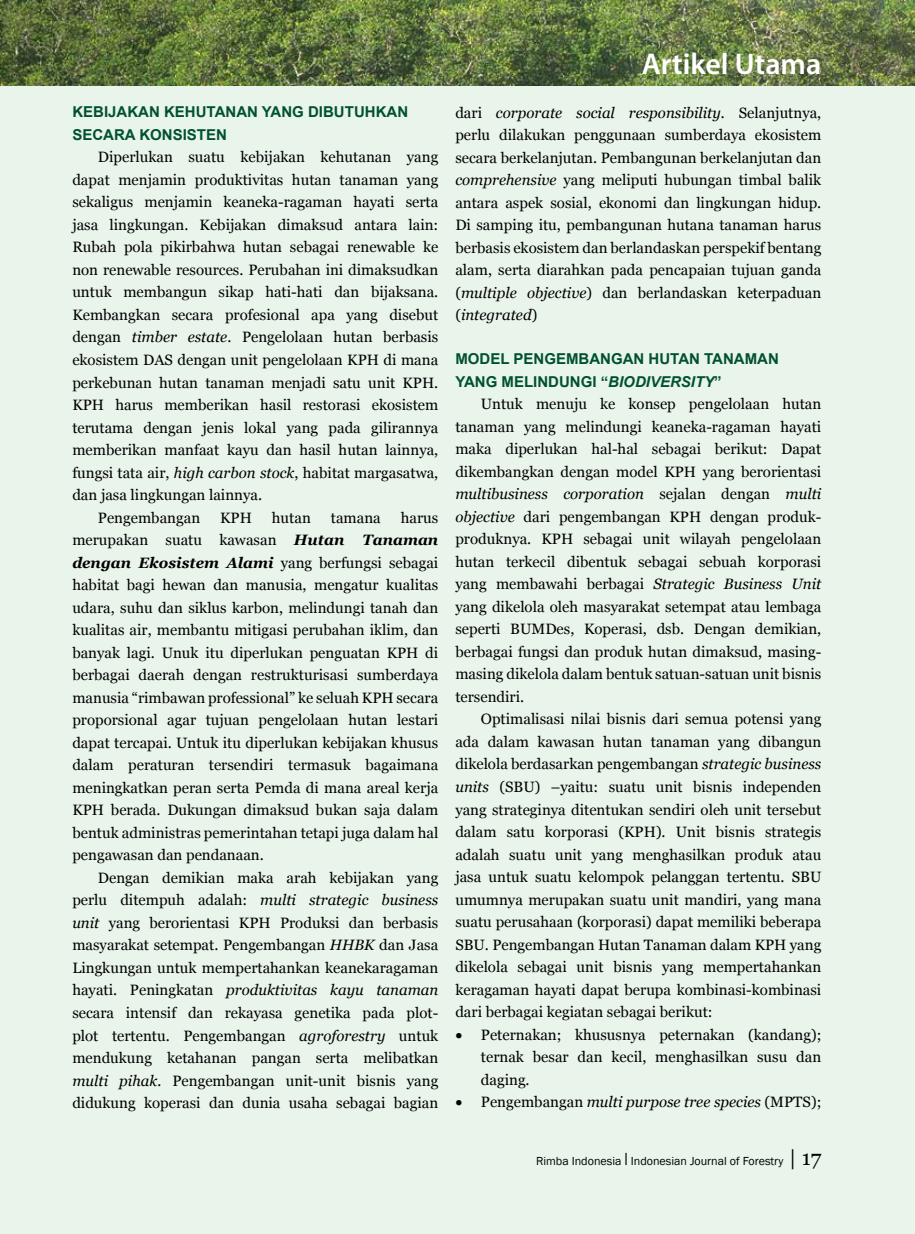
<style>
.page{position:relative;width:915px;height:1234px;background:#fff}
.page>*{position:absolute;margin:0;border:0;box-sizing:border-box;transform-origin:0 0}
.t1{font:600 30px "Myriad Pro";color:#fff}
.t2{font:15px/22.5px "Georgia";color:#000;text-align:justify}
.t3{font:700 15px/22.5px "Arial";color:#00522c}
.t4{font:italic 15px "Georgia";color:#000}
.t5{font:12px "Franklin Gothic";color:#000}
.s1{font-style:italic}
.s2{font-weight:700;font-style:italic}
.s3{font-style:normal}
.s4{font-size:18px}
.s5{font-family:"Georgia";font-size:21px}
</style>
<div class="page">
<div style="left:0;top:0;width:914px;height:1233px;background:#e9f4eb"></div>
<img style="left:0;top:0;width:914px;height:85px">
<p class="t3" style="left:72px;top:101px;width:337px">KEBIJAKAN KEHUTANAN YANG DIBUTUHKAN<br>SECARA KONSISTEN</p>
<p class="t2" style="left:98px;top:146px;width:342px">Diperlukan suatu kebijakan kehutanan yang</p>
<p class="t2" style="left:72px;top:168px;width:367px">dapat menjamin produktivitas hutan tanaman yang</p>
<p class="t2" style="left:72px;top:191px;width:367px">sekaligus menjamin keaneka-ragaman hayati serta</p>
<p class="t2" style="left:72px;top:213px;width:367px">jasa lingkungan. Kebijakan dimaksud antara lain:</p>
<p class="t2" style="left:72px;top:236px;width:367px">Rubah pola pikirbahwa hutan sebagai renewable ke</p>
<p class="t2" style="left:72px;top:258px;width:367px">non renewable resources. Perubahan ini dimaksudkan</p>
<p class="t2" style="left:72px;top:281px;width:367px">untuk membangun sikap hati-hati dan bijaksana.</p>
<p class="t2" style="left:72px;top:303px;width:367px">Kembangkan secara profesional apa yang disebut</p>
<p class="t2" style="left:72px;top:326px;width:367px">dengan <span class="s1">timber estate</span>. Pengelolaan hutan berbasis</p>
<p class="t2" style="left:72px;top:348px;width:367px">ekosistem DAS dengan unit pengelolaan KPH di mana</p>
<p class="t2" style="left:72px;top:371px;width:367px">perkebunan hutan tanaman menjadi satu unit KPH.</p>
<p class="t2" style="left:72px;top:393px;width:367px">KPH harus memberikan hasil restorasi ekosistem</p>
<p class="t2" style="left:72px;top:416px;width:367px">terutama dengan jenis lokal yang pada gilirannya</p>
<p class="t2" style="left:72px;top:438px;width:367px">memberikan manfaat kayu dan hasil hutan lainnya,</p>
<p class="t2" style="left:72px;top:461px;width:367px">fungsi tata air, <span class="s1">high carbon stock</span>, habitat margasatwa,</p>
<p class="t2" style="left:72px;top:483px;width:191px">dan jasa lingkungan lainnya.</p>
<p class="t2" style="left:98px;top:506px;width:104px">Pengembangan</p>
<p class="t2" style="left:220px;top:506px;width:33px">KPH</p>
<p class="t2" style="left:272px;top:506px;width:40px">hutan</p>
<p class="t2" style="left:331px;top:506px;width:51px">tamana</p>
<p class="t2" style="left:72px;top:506px;width:367px;text-indent:328px">harus merupakan suatu kawasan <span class="s2">Hutan Tanaman dengan Ekosistem Alami</span> yang berfungsi sebagai habitat bagi hewan dan manusia, mengatur kualitas udara, suhu dan siklus karbon, melindungi tanah dan kualitas air, membantu mitigasi perubahan iklim, dan banyak lagi. Unuk itu diperlukan penguatan KPH di berbagai daerah dengan restrukturisasi sumberdaya manusia “rimbawan professional” ke seluah KPH secara proporsional agar tujuan pengelolaan hutan lestari dapat tercapai. Untuk itu diperlukan kebijakan khusus dalam peraturan tersendiri termasuk bagaimana meningkatkan peran serta Pemda di mana areal kerja KPH berada. Dukungan dimaksud bukan saja dalam bentuk administras pemerintahan tetapi juga dalam hal pengawasan dan pendanaan.</p>
<p class="t2" style="left:72px;top:866px;width:367px;text-indent:26px">Dengan demikian maka arah kebijakan yang perlu ditempuh adalah: <span class="s1">multi strategic business unit</span> yang berorientasi KPH Produksi dan berbasis masyarakat setempat. Pengembangan <span class="s1">HHBK</span> dan Jasa Lingkungan untuk mempertahankan keanekaragaman hayati. Peningkatan <span class="s1">produktivitas kayu tanaman </span>secara intensif dan rekayasa genetika pada plot&shy;plot tertentu. Pengembangan <span class="s1">agroforestry</span> untuk mendukung ketahanan pangan serta melibatkan <span class="s1">multi pihak.</span> Pengembangan unit-unit bisnis yang didukung koperasi dan dunia usaha sebagai bagian</p>
<h1 class="t1" style="left:641px;top:44px;width:181px">Artikel Utama</h1>
<p class="t2" style="left:455px;top:101px;width:367px">dari <span class="s1">corporate social responsibility.</span> Selanjutnya, perlu dilakukan penggunaan sumberdaya ekosistem secara berkelanjutan. Pembangunan berkelanjutan dan <span class="s1">comprehensive</span> yang meliputi hubungan timbal balik antara aspek sosial, ekonomi dan lingkungan hidup.<br>Di samping itu, pembangunan hutana tanaman harus berbasis ekosistem dan berlandaskan perspekif bentang alam, serta diarahkan pada pencapaian tujuan ganda (<span class="s1">multiple objective</span>) dan berlandaskan keterpaduan (<span class="s1">integrated</span>)</p>
<p class="t3" style="left:455px;top:347px;width:325px">MODEL PENGEMBANGAN HUTAN TANAMAN<br>YANG MELINDUNGI “<span class="s1">BIODIVERSITY</span>”</p>
<p class="t2" style="left:455px;top:392px;width:367px;text-indent:26px">Untuk menuju ke konsep pengelolaan hutan tanaman yang melindungi keaneka-ragaman hayati maka diperlukan hal-hal sebagai berikut: Dapat dikembangkan dengan model KPH yang berorientasi <span class="s1">multibusiness corporation</span> sejalan dengan <span class="s1">multi objective</span> dari pengembangan KPH dengan produk&shy;produknya. KPH sebagai unit wilayah pengelolaan hutan terkecil dibentuk sebagai sebuah korporasi yang membawahi berbagai <span class="s1">Strategic Business Unit </span>yang dikelola oleh masyarakat setempat atau lembaga seperti BUMDes, Koperasi, dsb. Dengan demikian, berbagai fungsi dan produk hutan dimaksud, masing&shy;masing dikelola dalam bentuk satuan-satuan unit bisnis tersendiri.</p>
<p class="t2" style="left:455px;top:707px;width:367px;text-indent:26px">Optimalisasi nilai bisnis dari semua potensi yang ada dalam kawasan hutan tanaman yang dibangun dikelola berdasarkan pengembangan <span class="s1">strategic business units</span> (SBU) –yaitu: suatu unit bisnis independen yang strateginya ditentukan sendiri oleh unit tersebut dalam satu korporasi (KPH). Unit bisnis strategis adalah suatu unit yang menghasilkan produk atau jasa untuk suatu kelompok pelanggan tertentu. SBU umumnya merupakan suatu unit mandiri, yang mana suatu perusahaan (korporasi) dapat memiliki beberapa SBU. Pengembangan Hutan Tanaman dalam KPH yang dikelola sebagai unit bisnis yang mempertahankan keragaman hayati dapat berupa kombinasi-kombinasi dari berbagai kegiatan sebagai berikut:</p>
<p class="t2" style="left:480px;top:1022px;width:342px;text-indent:-26px">• Peternakan; khususnya peternakan (kandang); ternak besar dan kecil, menghasilkan susu dan daging.</p>
<p class="t4" style="left:455px;top:1093px;width:367px">• <span class="s3">Pengembangan</span> multi purpose tree species <span class="s3">(MPTS);</span></p>
<p class="t5" style="left:536px;top:1153px;width:287px">Rimba Indonesia <span class="s4">I</span> Indonesian Journal of Forestry <span class="s5">| 17</span></p>
</div>
